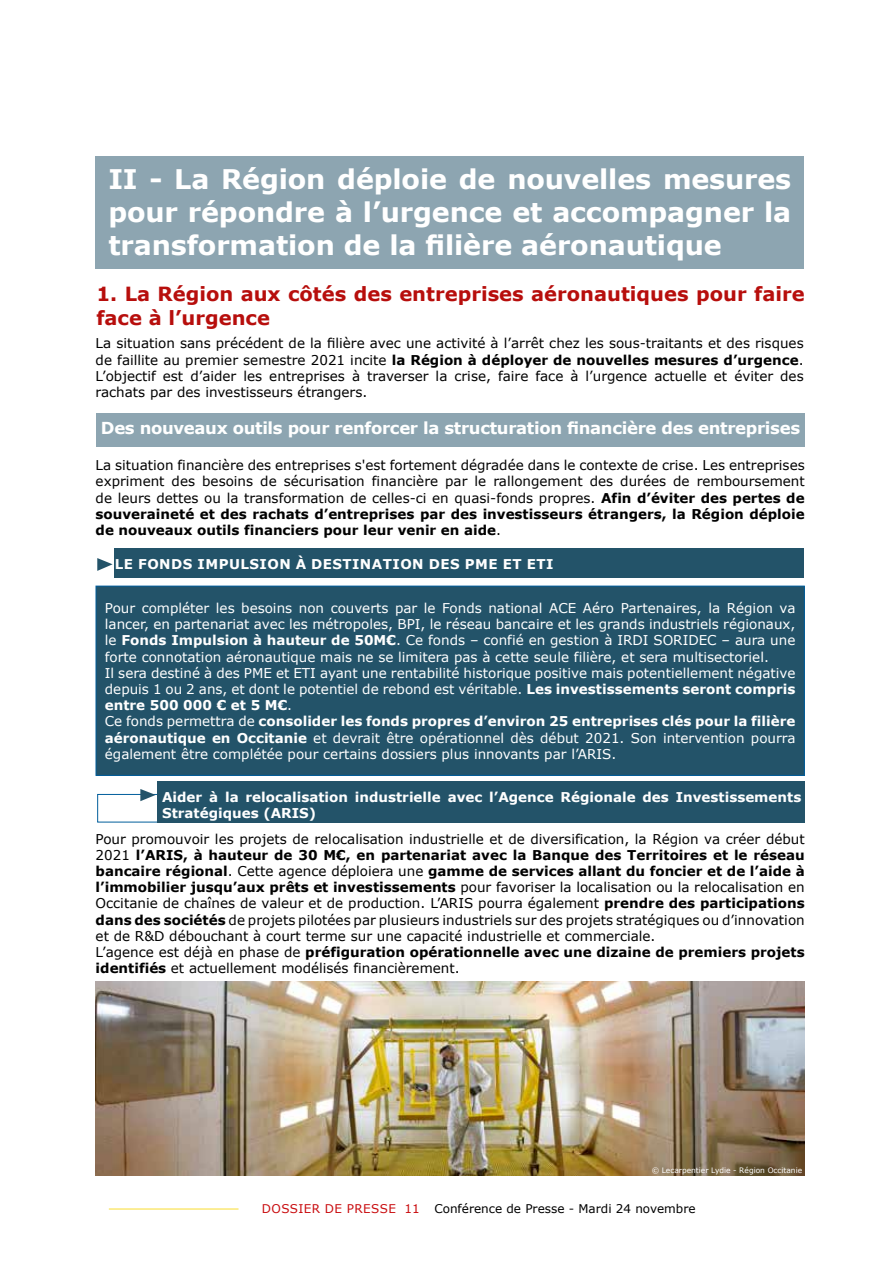
<style>
.page{position:relative;width:893px;height:1263px;background:#fff}
.page>*{position:absolute;margin:0;border:0;box-sizing:border-box;transform-origin:0 0}
.t1{font:700 27px/33px "Verdana";letter-spacing:-.005em;color:#fff;text-align:justify}
.t2{font:700 19.5px/23.4px "Verdana";color:#b70e0c}
.t3{font:700 16.5px "Verdana";letter-spacing:-.02em;color:#fff}
.t4{font:13.5px/16.2px "Verdana";color:#000;text-align:justify}
.t5{font:13.5px/16.2px "Verdana";color:#fff}
.t6{font:700 13.5px/16.2px "Verdana";color:#fff}
.t7{font:700 13.5px "Verdana";letter-spacing:.035em;color:#fff}
.t8{font:12px "Verdana";color:#000}
.t9{font:7.5px "Verdana";color:#fff}
.s1{font-weight:700}
.s2{color:#c90c0f}
</style>
<div class="page">
<div style="left:96px;top:586px;width:708px;height:189px;background:#235369"></div>
<div style="left:96px;top:586px;width:709px;height:190px;border:1px solid #005e9c"></div>
<div style="left:96px;top:157px;width:708px;height:112px;background:#8da5b1"></div>
<div style="left:97px;top:413px;width:708px;height:33px;background:#8da5b1"></div>
<div style="left:114px;top:548px;width:690px;height:30px;background:#235369"></div>
<svg style="left:97px;top:558px;width:16px;height:13px"></svg>
<div style="left:158px;top:781px;width:647px;height:41px;background:#235369"></div>
<svg style="left:140px;top:789px;width:16px;height:12px"></svg>
<hr style="left:109px;top:1208px;width:129px;height:1px;background:#f9dc2f">
<img style="left:96px;top:981px;width:708px;height:195px">
<h1 class="t1" style="left:108px;top:162px;width:684px">II - La Région déploie de nouvelles mesures pour répondre à l’urgence et accompagner la transformation de la filière aéronautique</h1>
<h2 class="t2" style="left:96px;top:282px;width:710px">1. La Région aux côtés des entreprises aéronautiques pour faire face à l’urgence</h2>
<p class="t4" style="left:96px;top:335px;width:710px">La situation sans précédent de la filière avec une activité à l’arrêt chez les sous-traitants et des risques de faillite au premier semestre 2021 incite <span class="s1">la Région à déployer de nouvelles mesures d’urgence</span>.<br>L’objectif est d’aider les entreprises à traverser la crise, faire face à l’urgence actuelle et éviter des rachats par des investisseurs étrangers.</p>
<p class="t3" style="left:101px;top:417px;width:701px">Des nouveaux outils pour renforcer la structuration financière des entreprises</p>
<p class="t4" style="left:96px;top:457px;width:711px">La situation financière des entreprises s'est fortement dégradée dans le contexte de crise. Les entreprises expriment des besoins de sécurisation financière par le rallongement des durées de remboursement de leurs dettes ou la transformation de celles-ci en quasi-fonds propres. <span class="s1">Afin d’éviter des pertes de souveraineté et des rachats d’entreprises par des investisseurs étrangers, la Région déploie de nouveaux outils financiers pour leur venir en aide</span>.</p>
<p class="t7" style="left:115px;top:554px;width:440px">LE FONDS IMPULSION À DESTINATION DES PME ET ETI</p>
<p class="t5" style="left:105px;top:600px;width:692px">Pour compléter les besoins non couverts par le Fonds national ACE Aéro Partenaires, la Région va lancer, en partenariat avec les métropoles, BPI, le réseau bancaire et les grands industriels régionaux, le <span class="s1">Fonds Impulsion à hauteur de 50M€</span>. Ce fonds – confié en gestion à IRDI SORIDEC – aura une forte connotation aéronautique mais ne se limitera pas à cette seule filière, et sera multisectoriel.<br>Il sera destiné à des PME et ETI ayant une rentabilité historique positive mais potentiellement négative depuis 1 ou 2 ans, et dont le potentiel de rebond est véritable. <span class="s1">Les investissements seront compris entre 500 000 € et 5 M€</span>.<br>Ce fonds permettra de <span class="s1">consolider les fonds propres d’environ 25 entreprises clés pour la filière aéronautique en Occitanie</span> et devrait être opérationnel dès début 2021. Son intervention pourra également être complétée pour certains dossiers plus innovants par l’ARIS.</p>
<p class="t6" style="left:162px;top:789px;width:641px">Aider à la relocalisation industrielle avec l’Agence Régionale des Investissements<br>Stratégiques (ARIS)</p>
<p class="t4" style="left:96px;top:830px;width:711px;text-align:left">Pour promouvoir les projets de relocalisation industrielle et de diversification, la Région va créer début 2021 <span class="s1">l’ARIS, à hauteur de 30 M€, en partenariat avec la Banque des Territoires et le réseau bancaire régional</span>. Cette agence déploiera une <span class="s1">gamme de services allant du foncier et de l’aide à l’immobilier jusqu’aux prêts et investissements</span> pour favoriser la localisation ou la relocalisation en Occitanie de chaînes de valeur et de production. L’ARIS pourra également <span class="s1">prendre des participations dans des sociétés</span> de projets pilotées par plusieurs industriels sur des projets stratégiques ou d’innovation et de R&amp;D débouchant à court terme sur une capacité industrielle et commerciale.<br>L’agence est déjà en phase de <span class="s1">préfiguration opérationnelle avec une dizaine de premiers projets identifiés</span> et actuellement modélisés financièrement.</p>
<p class="t9" style="left:652px;top:1165px;width:152px">© Lecarpentier Lydie - Région Occitanie</p>
<p class="t8" style="left:262px;top:1201px;width:435px"><span class="s2">DOSSIER DE PRESSE 11</span> Conférence de Presse - Mardi 24 novembre</p>
</div>
